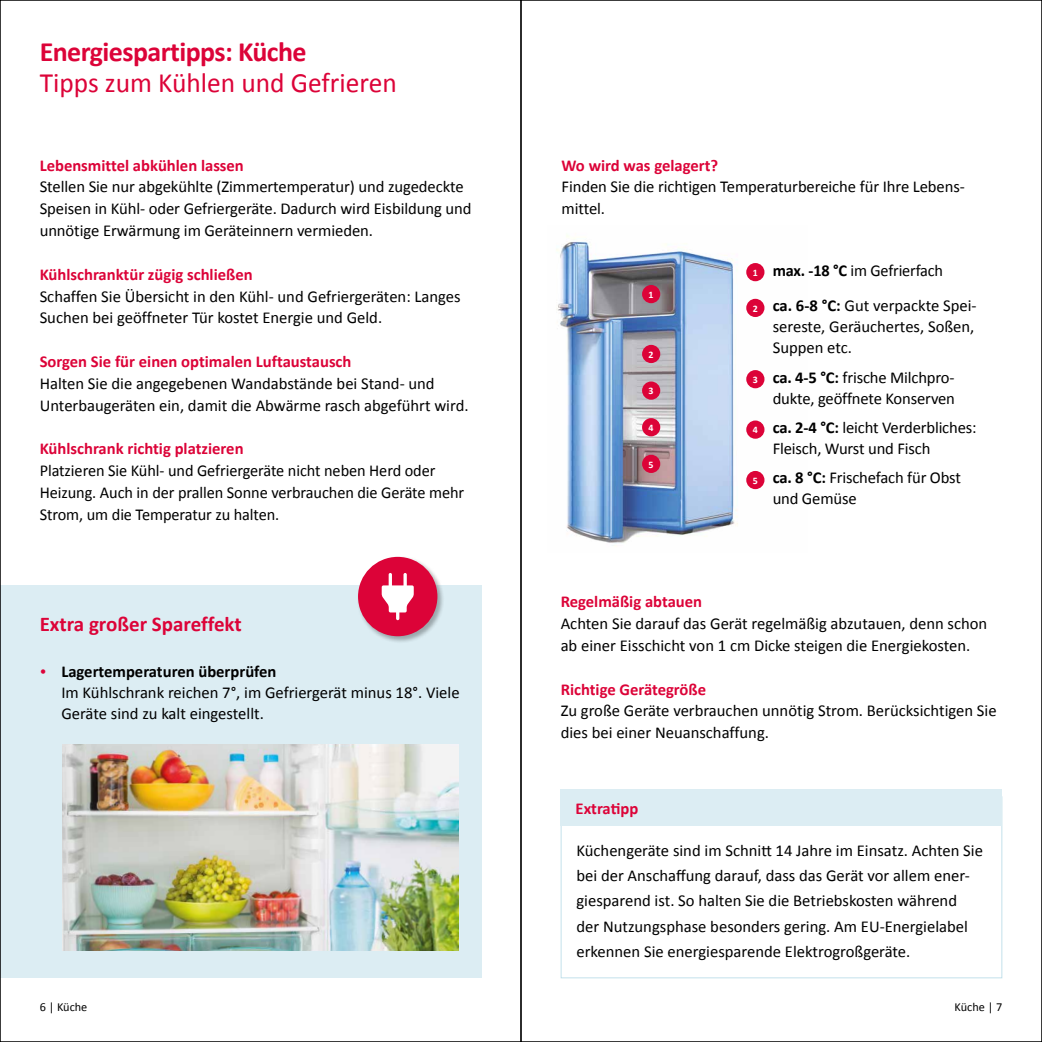
<style>
.page{position:relative;width:1042px;height:1042px;background:#fff}
.page>*{position:absolute;margin:0;border:0;box-sizing:border-box;transform-origin:0 0}
.t1{font:28px "Calibri";color:#dc0338}
.t2{font:700 28px "Calibri";letter-spacing:-.02em;color:#dc0338}
.t3{font:700 21px "Calibri";color:#dc0338}
.t4{font:16.62px/21.9px "Calibri";letter-spacing:-.005em;color:#000}
.t5{font:700 16.62px "Calibri";color:#dc0338}
.t6{font:12.25px "Calibri";color:#000}
.t7{font:700 9.97px "Calibri";color:#fff}
.s1{color:#dc0338}
.s2{font-weight:700}
</style>
<div class="page">
<div style="left:0;top:585px;width:481px;height:393px;background:#dcedf3"></div>
<img style="left:62px;top:744px;width:397px;height:206px">
<img style="left:556px;top:235px;width:209px;height:311px">
<div style="left:561px;top:789px;width:441px;height:36px;background:#dcedf3"></div>
<div style="left:642px;top:285px;width:18px;height:18px;background:#dc0338;border-radius:50%"></div>
<div style="left:642px;top:345px;width:18px;height:18px;background:#dc0338;border-radius:50%"></div>
<div style="left:642px;top:381px;width:18px;height:19px;background:#dc0338;border-radius:50%"></div>
<div style="left:642px;top:418px;width:18px;height:18px;background:#dc0338;border-radius:50%"></div>
<div style="left:642px;top:455px;width:18px;height:18px;background:#dc0338;border-radius:50%"></div>
<div style="left:746px;top:471px;width:18px;height:18px;background:#dc0338;border-radius:50%"></div>
<div style="left:746px;top:420px;width:18px;height:19px;background:#dc0338;border-radius:50%"></div>
<div style="left:746px;top:370px;width:18px;height:18px;background:#dc0338;border-radius:50%"></div>
<div style="left:746px;top:299px;width:18px;height:18px;background:#dc0338;border-radius:50%"></div>
<div style="left:746px;top:263px;width:18px;height:18px;background:#dc0338;border-radius:50%"></div>
<div style="left:357px;top:556px;width:88px;height:87px;background:#000;opacity:.3"></div>
<div style="left:358px;top:557px;width:79px;height:79px;background:#dc0338;border-radius:50%"></div>
<svg style="left:382px;top:573px;width:32px;height:47px"></svg>
<h1 class="t2" style="left:40px;top:33px;width:268px">Energiespartipps: Küche</h1>
<h1 class="t1" style="left:40px;top:65px;width:359px">Tipps zum Kühlen und Gefrieren</h1>
<p class="t5" style="left:40px;top:154px;width:206px">Lebensmittel abkühlen lassen</p>
<p class="t4" style="left:40px;top:176px;width:433px">Stellen Sie nur abgekühlte (Zimmertemperatur) und zugedeckte<br>Speisen in Kühl- oder Gefriergeräte. Dadurch wird Eisbildung und unnötige Erwärmung im Geräteinnern vermieden.</p>
<p class="t5" style="left:40px;top:264px;width:214px">Kühlschranktür zügig schließen</p>
<p class="t4" style="left:40px;top:285px;width:422px">Schaffen Sie Übersicht in den Kühl- und Gefriergeräten: Langes<br>Suchen bei geöffneter Tür kostet Energie und Geld.</p>
<p class="t5" style="left:40px;top:351px;width:313px">Sorgen Sie für einen optimalen Luftaustausch</p>
<p class="t4" style="left:40px;top:372px;width:430px">Halten Sie die angegebenen Wandabstände bei Stand- und<br>Unterbaugeräten ein, damit die Abwärme rasch abgeführt wird.</p>
<p class="t5" style="left:40px;top:438px;width:205px">Kühlschrank richtig platzieren</p>
<p class="t4" style="left:40px;top:460px;width:426px">Platzieren Sie Kühl- und Gefriergeräte nicht neben Herd oder<br>Heizung. Auch in der prallen Sonne verbrauchen die Geräte mehr<br>Strom, um die Temperatur zu halten.</p>
<p class="t3" style="left:40px;top:611px;width:204px">Extra großer Spareffekt</p>
<p class="t4" style="left:61px;top:661px;width:400px;line-height:21px;text-indent:-22px"><span class="s1">•</span> <span class="s2">Lagertemperaturen überprüfen<br></span>Im Kühlschrank reichen 7°, im Gefriergerät minus 18°. Viele<br>Geräte sind zu kalt eingestellt.</p>
<p class="t5" style="left:561px;top:154px;width:158px">Wo wird was gelagert?</p>
<p class="t4" style="left:561px;top:176px;width:405px">Finden Sie die richtigen Temperaturbereiche für Ihre Lebens&shy;mittel.</p>
<p class="t7" style="left:648px;top:288px;width:7px">1</p>
<p class="t7" style="left:648px;top:348px;width:7px">2</p>
<p class="t7" style="left:648px;top:385px;width:7px">3</p>
<p class="t7" style="left:648px;top:421px;width:7px">4</p>
<p class="t7" style="left:648px;top:458px;width:7px">5</p>
<p class="t7" style="left:753px;top:266px;width:7px">1</p>
<p class="t7" style="left:753px;top:302px;width:7px">2</p>
<p class="t7" style="left:753px;top:373px;width:7px">3</p>
<p class="t7" style="left:753px;top:424px;width:7px">4</p>
<p class="t7" style="left:753px;top:474px;width:7px">5</p>
<p class="t4" style="left:773px;top:252px;width:205px;line-height:35.7px"><span class="s2">max. -18 °C</span> im Gefrierfach<br><span class="s2">ca. 6-8 °C:</span> Gut verpackte Spei-</p>
<p class="t4" style="left:773px;top:316px;width:203px;line-height:21px">sereste, Geräuchertes, Soßen,<br>Suppen etc.</p>
<p class="t4" style="left:773px;top:367px;width:184px;line-height:21px"><span class="s2">ca. 4-5 °C:</span> frische Milchpro&shy;dukte, geöffnete Konserven</p>
<p class="t4" style="left:773px;top:417px;width:205px;line-height:21px"><span class="s2">ca. 2-4 °C:</span> leicht Verderbliches:<br>Fleisch, Wurst und Fisch</p>
<p class="t4" style="left:773px;top:467px;width:190px;line-height:21px"><span class="s2">ca. 8 °C:</span> Frischefach für Obst und Gemüse</p>
<p class="t5" style="left:561px;top:591px;width:143px">Regelmäßig abtauen</p>
<p class="t4" style="left:561px;top:612px;width:428px">Achten Sie darauf das Gerät regelmäßig abzutauen, denn schon ab einer Eisschicht von 1 cm Dicke steigen die Energiekosten.</p>
<p class="t5" style="left:561px;top:678px;width:147px">Richtige Gerätegröße</p>
<p class="t4" style="left:561px;top:700px;width:437px">Zu große Geräte verbrauchen unnötig Strom. Berücksichtigen Sie dies bei einer Neuanschaffung.</p>
<p class="t5" style="left:575px;top:797px;width:64px">Extratipp</p>
<p class="t4" style="left:576px;top:837px;width:408px;line-height:25.4px">Küchengeräte sind im Schnitt 14 Jahre im Einsatz. Achten Sie bei der Anschaffung darauf, dass das Gerät vor allem ener&shy;giesparend ist. So halten Sie die Betriebskosten während der Nutzungsphase besonders gering. Am EU-Energielabel erkennen Sie energiesparende Elektrogroßgeräte.</p>
<p class="t6" style="left:40px;top:999px;width:49px">6 | Küche</p>
<p class="t6" style="left:954px;top:999px;width:49px">Küche | 7</p>
</div>
